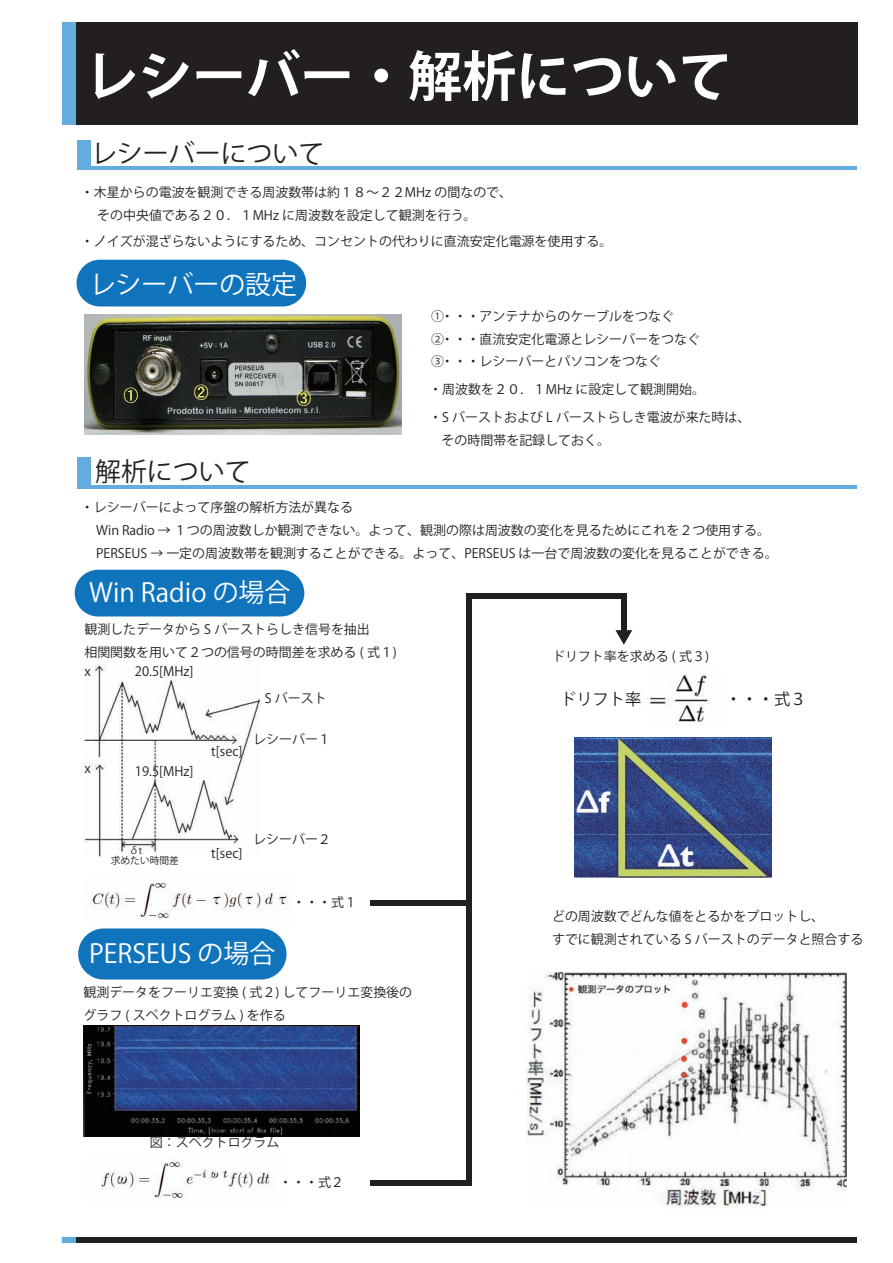
<style>
.page{position:relative;width:893px;height:1263px;background:#fff}
.page>*{position:absolute;margin:0;border:0;box-sizing:border-box;transform-origin:0 0}
.t1{font:700 54px "Koz Go Pro";color:#fff}
.t2{font:25.95px "Koz Go Pro";color:#fff}
.t3{font:25.95px "Koz Go Pro";color:#231f20}
.t4{font:16.2px "Koz Go Pro";color:#231f20}
.t5{font:12.9px/22.6px "Koz Go Pro";color:#231f20}
.t6{font:9.75px/10.4px "Koz Go Pro";color:#231f20}
</style>
<div class="page">
<svg style="left:78px;top:928px;width:209px;height:51px;background:#1f7cc0"></svg>
<div style="left:75px;top:570px;width:229px;height:46px;background:#1074bc"></div>
<div style="left:62px;top:1238px;width:781px;height:5px;background:#231f20"></div>
<div style="left:62px;top:1238px;width:14px;height:5px;background:#64acde"></div>
<div style="left:76px;top:22px;width:781px;height:103px;background:#231f20"></div>
<div style="left:62px;top:22px;width:14px;height:103px;background:#64acde"></div>
<div style="left:77px;top:140px;width:14px;height:29px;background:#64acde"></div>
<hr style="left:77px;top:166px;width:780px;height:3px;background:#64acde">
<div style="left:77px;top:458px;width:14px;height:29px;background:#64acde"></div>
<hr style="left:77px;top:485px;width:780px;height:4px;background:#64acde">
<div style="left:843px;top:1238px;width:14px;height:5px;background:#231f20"></div>
<div style="left:77px;top:260px;width:229px;height:46px;background:#1074bc"></div>
<img style="left:84px;top:314px;width:317px;height:120px">
<img style="left:92px;top:883px;width:195px;height:36px">
<img style="left:83px;top:1026px;width:276px;height:110px">
<img style="left:101px;top:1159px;width:169px;height:40px">
<div style="left:621px;top:593px;width:6px;height:44px;background:#231f20"></div>
<svg style="left:615px;top:630px;width:17px;height:15px"></svg>
<div style="left:582px;top:593px;width:45px;height:5px;background:#231f20"></div>
<div style="left:487px;top:593px;width:95px;height:5px;background:#231f20"></div>
<div style="left:371px;top:900px;width:95px;height:6px;background:#231f20"></div>
<div style="left:371px;top:1180px;width:95px;height:5px;background:#231f20"></div>
<div style="left:466px;top:1090px;width:5px;height:95px;background:#231f20"></div>
<div style="left:466px;top:882px;width:5px;height:208px;background:#231f20"></div>
<div style="left:466px;top:593px;width:5px;height:289px;background:#231f20"></div>
<div style="left:471px;top:593px;width:16px;height:5px;background:#231f20"></div>
<img style="left:648px;top:674px;width:62px;height:52px">
<img style="left:574px;top:738px;width:197px;height:139px">
<img style="left:526px;top:972px;width:320px;height:236px">
<img style="left:83px;top:664px;width:178px;height:192px">
<h1 class="t1" style="left:84px;top:41px;width:649px">レシーバー・解析について</h1>
<h2 class="t3" style="left:91px;top:137px;width:235px">レシーバーについて</h2>
<p class="t5" style="left:81px;top:182px;width:433px">・木星からの電波を観測できる周波数帯は約１８～２２MHz の間なので、　その中央値である２０．１MHz に周波数を設定して観測を行う。</p>
<p class="t5" style="left:81px;top:230px;width:533px">・ノイズが混ざらないようにするため、コンセントの代わりに直流安定化電源を使用する。</p>
<h2 class="t2" style="left:90px;top:268px;width:209px">レシーバーの設定</h2>
<p class="t5" style="left:431px;top:305px;width:270px">①・・・アンテナからのケーブルをつなぐ<br>②・・・直流安定化電源とレシーバーをつなぐ<br>③・・・レシーバーとパソコンをつなぐ</p>
<p class="t5" style="left:429px;top:375px;width:323px;line-height:28px">・周波数を２０．１MHz に設定して観測開始。<br>・S バーストおよび L バーストらしき電波が来た時は、</p>
<p class="t5" style="left:442px;top:429px;width:170px">その時間帯を記録しておく。</p>
<h2 class="t3" style="left:69px;top:454px;width:183px">　解析について</h2>
<p class="t5" style="left:81px;top:496px;width:274px">・レシーバーによって序盤の解析方法が異なる</p>
<p class="t5" style="left:96px;top:519px;width:683px">Win Radio → １つの周波数しか観測できない。よって、観測の際は周波数の変化を見るためにこれを２つ使用する。<br>PERSEUS → 一定の周波数帯を観測することができる。よって、PERSEUS は一台で周波数の変化を見ることができる。</p>
<h2 class="t2" style="left:89px;top:576px;width:203px">Win Radio の場合</h2>
<p class="t5" style="left:84px;top:618px;width:314px">観測したデータから S バーストらしき信号を抽出<br>相関関数を用いて２つの信号の時間差を求める ( 式１)</p>
<p class="t5" style="left:84px;top:660px;width:8px">x</p>
<p class="t5" style="left:84px;top:757px;width:8px">x</p>
<p class="t5" style="left:135px;top:660px;width:60px">20.5[MHz]</p>
<p class="t5" style="left:135px;top:760px;width:60px">19.5[MHz]</p>
<p class="t5" style="left:211px;top:740px;width:33px">t[sec]</p>
<p class="t5" style="left:265px;top:687px;width:63px">S バースト</p>
<p class="t5" style="left:253px;top:728px;width:79px">レシーバー１</p>
<p class="t6" style="left:111px;top:845px;width:70px;text-indent:18px">δt<br>求めたい時間差</p>
<p class="t5" style="left:211px;top:842px;width:33px">t[sec]</p>
<p class="t5" style="left:253px;top:828px;width:79px">レシーバー２</p>
<p class="t5" style="left:292px;top:891px;width:66px">・・・式１</p>
<h2 class="t2" style="left:89px;top:937px;width:188px">PERSEUS の場合</h2>
<p class="t5" style="left:83px;top:981px;width:330px">観測データをフーリエ変換 ( 式２) してフーリエ変換後のグラフ ( スペクトログラム ) を作る</p>
<p class="t5" style="left:150px;top:1132px;width:131px">図：スペクトログラム</p>
<p class="t5" style="left:279px;top:1171px;width:66px">・・・式２</p>
<p class="t5" style="left:552px;top:646px;width:159px">ドリフト率を求める ( 式３)</p>
<p class="t4" style="left:560px;top:688px;width:82px">ドリフト率</p>
<p class="t4" style="left:725px;top:688px;width:83px">・・・式３</p>
<p class="t5" style="left:552px;top:906px;width:313px">どの周波数でどんな値をとるかをプロットし、<br>すでに観測されている S バーストのデータと照合する</p>
</div>
